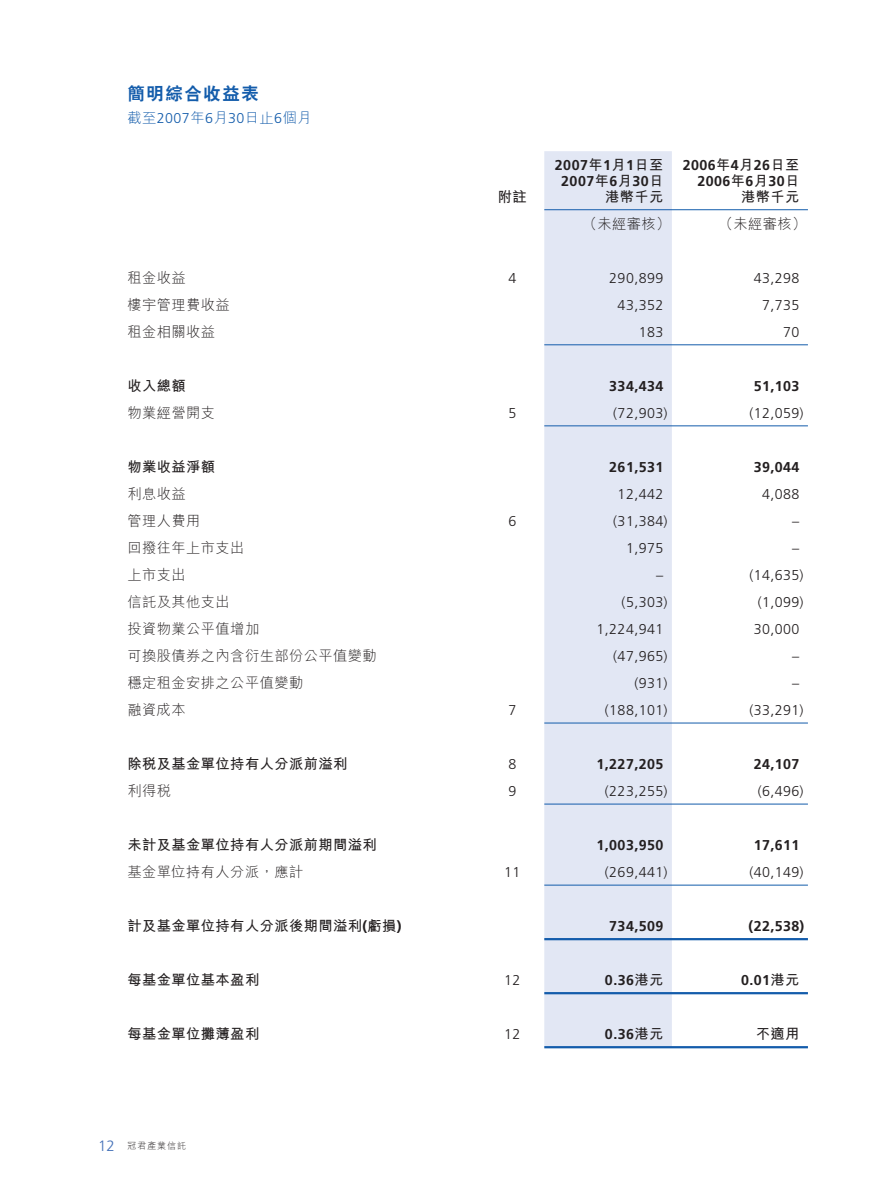
<style>
.page{position:relative;width:893px;height:1191px;background:#fff}
.page>*{position:absolute;margin:0;border:0;box-sizing:border-box;transform-origin:0 0}
.t1{font:17.25px "C Hei 2 HK Xbold B5 pc H";letter-spacing:.1em;color:#135cab}
.t2{font:300 14.25px "Frutiger";letter-spacing:.03em;color:#231f20}
.t3{font:700 14.25px/15.8px "Frutiger";letter-spacing:.03em;color:#231f20;text-align:center}
.t4{font:14.25px "M Hei HK Light B5 pc H";letter-spacing:.03em;color:#231f20}
.t5{font:14.25px "M Hei HK Bold B5 pc H";letter-spacing:.03em;color:#231f20}
.t6{font:14.25px "M Hei HK Light B5 pc H";color:#135cab}
.t7{font:9px "M Hei HK Light B5 pc H";letter-spacing:.1em;color:#231f20}
.s1{font-family:"Frutiger";font-weight:300}
.s2{font-family:"M Hei HK Bold B5 pc H";font-weight:400}
.s3{font-family:"Frutiger";font-weight:700}
.s4{font-family:"Frutiger";font-weight:300;font-size:15px;color:#4471b8}
</style>
<div class="page">
<div style="left:544px;top:151px;width:128px;height:895px;background:#e2e7f4"></div>
<hr style="left:544px;top:209px;width:255px;height:1px;background:#135cab">
<hr style="left:544px;top:938px;width:264px;height:2px;background:#135cab">
<hr style="left:544px;top:992px;width:264px;height:2px;background:#135cab">
<hr style="left:544px;top:1046px;width:255px;height:2px;background:#135cab">
<svg style="left:799px;top:1046px;width:9px;height:2px"></svg>
<hr style="left:544px;top:803px;width:119px;height:1px;background:#135cab">
<hr style="left:672px;top:803px;width:127px;height:1px;background:#135cab">
<hr style="left:544px;top:344px;width:264px;height:1px;background:#135cab">
<hr style="left:544px;top:425px;width:264px;height:1px;background:#135cab">
<hr style="left:544px;top:722px;width:264px;height:1px;background:#135cab">
<hr style="left:544px;top:884px;width:255px;height:1px;background:#135cab">
<p class="t1" style="left:128px;top:87px;width:133px">簡明綜合收益表</p>
<p class="t6" style="left:128px;top:112px;width:185px">截至<span class="s1">2007</span>年<span class="s1">6</span>月<span class="s1">30</span>日止<span class="s1">6</span>個月</p>
<p class="t5" style="left:498px;top:191px;width:30px">附註</p>
<p class="t3" style="left:555px;top:158px;width:110px">2007<span class="s2">年</span>1<span class="s2">月</span>1<span class="s2">日至<br></span>2007<span class="s2">年</span>6<span class="s2">月</span>30<span class="s2">日</span></p>
<p class="t5" style="left:605px;top:191px;width:60px">港幣千元</p>
<p class="t3" style="left:683px;top:158px;width:118px;text-align:right">2006<span class="s2">年</span>4<span class="s2">月</span>26<span class="s2">日至<br></span>2006<span class="s2">年</span>6<span class="s2">月</span>30<span class="s2">日</span></p>
<p class="t5" style="left:741px;top:191px;width:60px">港幣千元</p>
<p class="t4" style="left:583px;top:218px;width:89px">（未經審核）</p>
<p class="t4" style="left:719px;top:218px;width:89px">（未經審核）</p>
<p class="t4" style="left:128px;top:272px;width:60px">租金收益</p>
<p class="t2" style="left:508px;top:272px;width:9px">4</p>
<p class="t2" style="left:609px;top:272px;width:56px">290,899</p>
<p class="t2" style="left:754px;top:272px;width:47px">43,298</p>
<p class="t4" style="left:128px;top:299px;width:104px">樓宇管理費收益</p>
<p class="t2" style="left:618px;top:299px;width:47px">43,352</p>
<p class="t2" style="left:762px;top:299px;width:39px">7,735</p>
<p class="t4" style="left:128px;top:326px;width:89px">租金相關收益</p>
<p class="t2" style="left:639px;top:326px;width:26px">183</p>
<p class="t2" style="left:783px;top:326px;width:18px">70</p>
<p class="t5" style="left:128px;top:380px;width:60px">收入總額</p>
<p class="t3" style="left:609px;top:379px;width:56px">334,434</p>
<p class="t3" style="left:754px;top:379px;width:47px">51,103</p>
<p class="t4" style="left:128px;top:407px;width:89px">物業經營開支</p>
<p class="t2" style="left:508px;top:407px;width:9px">5</p>
<p class="t2" style="left:613px;top:407px;width:56px">(72,903)</p>
<p class="t2" style="left:749px;top:407px;width:56px">(12,059)</p>
<p class="t5" style="left:128px;top:461px;width:89px">物業收益淨額</p>
<p class="t3" style="left:609px;top:460px;width:56px">261,531</p>
<p class="t3" style="left:754px;top:460px;width:47px">39,044</p>
<p class="t4" style="left:128px;top:488px;width:60px">利息收益</p>
<p class="t2" style="left:618px;top:488px;width:47px">12,442</p>
<p class="t2" style="left:762px;top:488px;width:39px">4,088</p>
<p class="t4" style="left:128px;top:515px;width:74px">管理人費用</p>
<p class="t2" style="left:508px;top:515px;width:9px">6</p>
<p class="t2" style="left:613px;top:515px;width:56px">(31,384)</p>
<p class="t2" style="left:792px;top:515px;width:9px">–</p>
<p class="t4" style="left:128px;top:542px;width:118px">回撥往年上市支出</p>
<p class="t2" style="left:626px;top:542px;width:39px">1,975</p>
<p class="t2" style="left:792px;top:542px;width:9px">–</p>
<p class="t4" style="left:128px;top:569px;width:60px">上市支出</p>
<p class="t2" style="left:656px;top:569px;width:9px">–</p>
<p class="t2" style="left:749px;top:569px;width:56px">(14,635)</p>
<p class="t4" style="left:128px;top:596px;width:104px">信託及其他支出</p>
<p class="t2" style="left:622px;top:596px;width:47px">(5,303)</p>
<p class="t2" style="left:758px;top:596px;width:47px">(1,099)</p>
<p class="t4" style="left:128px;top:623px;width:133px">投資物業公平值增加</p>
<p class="t2" style="left:597px;top:623px;width:68px">1,224,941</p>
<p class="t2" style="left:754px;top:623px;width:47px">30,000</p>
<p class="t4" style="left:128px;top:650px;width:251px">可換股債券之內含衍生部份公平值變動</p>
<p class="t2" style="left:613px;top:650px;width:56px">(47,965)</p>
<p class="t2" style="left:792px;top:650px;width:9px">–</p>
<p class="t4" style="left:128px;top:677px;width:177px">穩定租金安排之公平值變動</p>
<p class="t2" style="left:634px;top:677px;width:34px">(931)</p>
<p class="t2" style="left:792px;top:677px;width:9px">–</p>
<p class="t4" style="left:128px;top:704px;width:60px">融資成本</p>
<p class="t2" style="left:508px;top:704px;width:9px">7</p>
<p class="t2" style="left:605px;top:704px;width:64px">(188,101)</p>
<p class="t2" style="left:749px;top:704px;width:56px">(33,291)</p>
<p class="t5" style="left:128px;top:758px;width:221px">除稅及基金單位持有人分派前溢利</p>
<p class="t2" style="left:508px;top:758px;width:9px">8</p>
<p class="t3" style="left:597px;top:757px;width:68px">1,227,205</p>
<p class="t3" style="left:754px;top:757px;width:47px">24,107</p>
<p class="t4" style="left:128px;top:785px;width:45px">利得稅</p>
<p class="t2" style="left:508px;top:785px;width:9px">9</p>
<p class="t2" style="left:605px;top:785px;width:64px">(223,255)</p>
<p class="t2" style="left:758px;top:785px;width:47px">(6,496)</p>
<p class="t5" style="left:128px;top:839px;width:251px">未計及基金單位持有人分派前期間溢利</p>
<p class="t3" style="left:597px;top:838px;width:68px">1,003,950</p>
<p class="t3" style="left:754px;top:838px;width:47px">17,611</p>
<p class="t4" style="left:128px;top:866px;width:177px">基金單位持有人分派，應計</p>
<p class="t2" style="left:504px;top:866px;width:18px">11</p>
<p class="t2" style="left:605px;top:866px;width:64px">(269,441)</p>
<p class="t2" style="left:749px;top:866px;width:56px">(40,149)</p>
<p class="t5" style="left:128px;top:920px;width:276px">計及基金單位持有人分派後期間溢利<span class="s3">(</span>虧損<span class="s3">)</span></p>
<p class="t3" style="left:609px;top:919px;width:56px">734,509</p>
<p class="t3" style="left:748px;top:919px;width:57px">(22,538)</p>
<p class="t5" style="left:128px;top:974px;width:133px">每基金單位基本盈利</p>
<p class="t2" style="left:504px;top:974px;width:18px">12</p>
<p class="t3" style="left:605px;top:973px;width:60px">0.36<span class="s2">港元</span></p>
<p class="t3" style="left:741px;top:973px;width:60px">0.01<span class="s2">港元</span></p>
<p class="t5" style="left:128px;top:1028px;width:133px">每基金單位攤薄盈利</p>
<p class="t2" style="left:504px;top:1028px;width:18px">12</p>
<p class="t3" style="left:605px;top:1027px;width:60px">0.36<span class="s2">港元</span></p>
<p class="t5" style="left:756px;top:1028px;width:45px">不適用</p>
<p class="t7" style="left:98px;top:1142px;width:89px"><span class="s4">12</span> 冠君產業信託</p>
</div>
